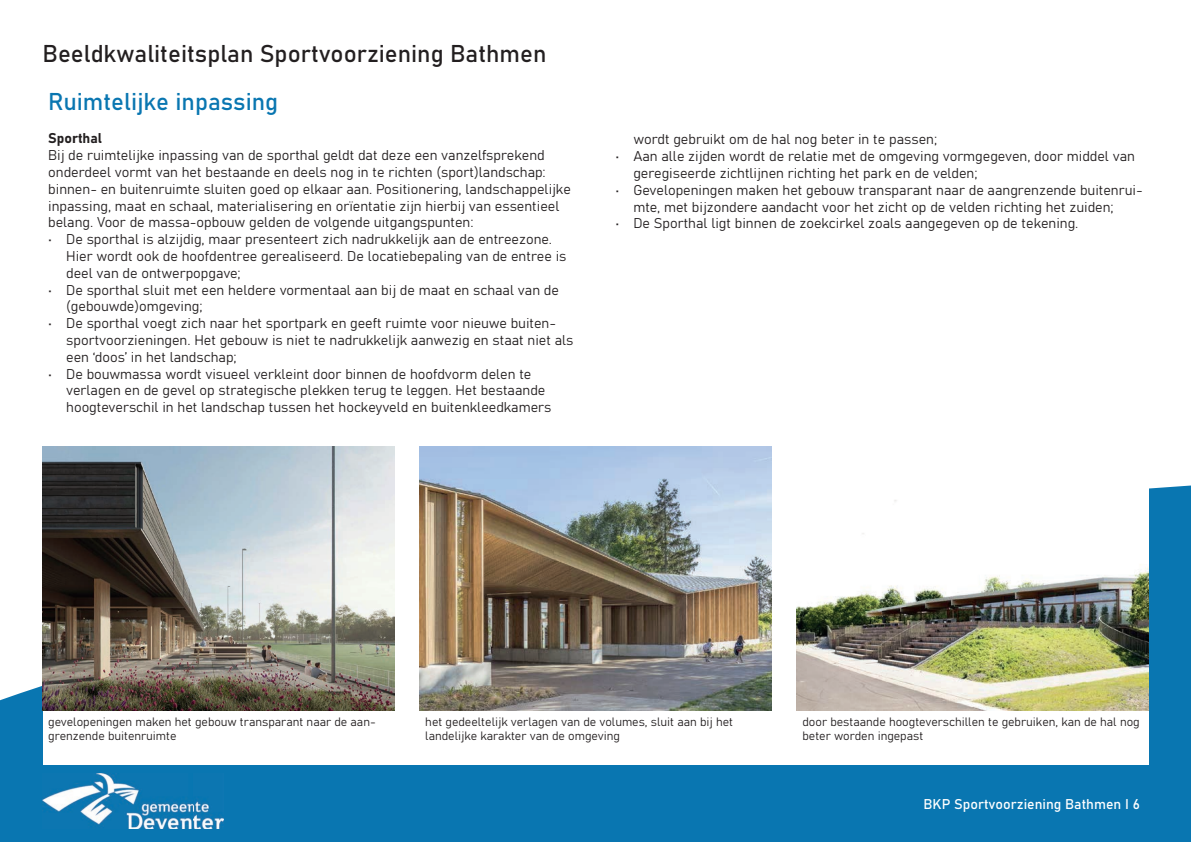
<style>
.page{position:relative;width:1191px;height:842px;background:#fff}
.page>*{position:absolute;margin:0;border:0;box-sizing:border-box;transform-origin:0 0}
.t1{font:24px "Bahnschrift";color:#231f20}
.t2{font:24px "Bahnschrift";color:#0976b1}
.t3{font:14px/16.8px "Bahnschrift";color:#231f20}
.t4{font:14px "Bahnschrift";color:#fff}
.t5{font:12px/14.4px "Bahnschrift";color:#231f20}
</style>
<div class="page">
<svg style="left:0;top:485px;width:1191px;height:357px;background:#1d81b6"></svg>
<img style="left:43px;top:774px;width:180px;height:55px">
<div style="left:43px;top:43px;width:1105px;height:722px;background:#fff"></div>
<img style="left:43px;top:447px;width:351px;height:263px">
<img style="left:419px;top:447px;width:352px;height:264px">
<img style="left:796px;top:500px;width:352px;height:211px">
<h1 class="t1" style="left:43px;top:35px;width:505px">Beeldkwaliteitsplan Sportvoorziening Bathmen</h1>
<h1 class="t2" style="left:48px;top:83px;width:231px">Ruimtelijke inpassing</h1>
<p class="t3" style="left:48px;top:129px;width:524px">Sporthal<br>Bij de ruimtelijke inpassing van de sporthal geldt dat deze een vanzelfsprekend onderdeel vormt van het bestaande en deels nog in te richten (sport)landschap: binnen- en buitenruimte sluiten goed op elkaar aan. Positionering, landschappelijke inpassing, maat en schaal, materialisering en orïentatie zijn hierbij van essentieel belang. Voor de massa-opbouw gelden de volgende uitgangspunten:</p>
<p class="t3" style="left:66px;top:230px;width:502px;text-indent:-18px">• De sporthal is alzijdig, maar presenteert zich nadrukkelijk aan de entreezone.<br>Hier wordt ook de hoofdentree gerealiseerd. De locatiebepaling van de entree is deel van de ontwerpopgave;</p>
<p class="t3" style="left:66px;top:280px;width:494px;text-indent:-18px">• De sporthal sluit met een heldere vormentaal aan bij de maat en schaal van de (gebouwde)omgeving;</p>
<p class="t3" style="left:66px;top:314px;width:509px;text-indent:-18px">• De sporthal voegt zich naar het sportpark en geeft ruimte voor nieuwe buiten&shy;sportvoorzieningen. Het gebouw is niet te nadrukkelijk aanwezig en staat niet als een ‘doos’ in het landschap;</p>
<p class="t3" style="left:66px;top:364px;width:487px;text-indent:-18px">• De bouwmassa wordt visueel verkleint door binnen de hoofdvorm delen te verlagen en de gevel op strategische plekken terug te leggen. Het bestaande hoogteverschil in het landschap tussen het hockeyveld en buitenkleedkamers</p>
<p class="t3" style="left:633px;top:130px;width:305px">wordt gebruikt om de hal nog beter in te passen;</p>
<p class="t3" style="left:633px;top:147px;width:503px;text-indent:-18px">• Aan alle zijden wordt de relatie met de omgeving vormgegeven, door middel van geregiseerde zichtlijnen richting het park en de velden;</p>
<p class="t3" style="left:633px;top:180px;width:511px;text-indent:-18px">• Gevelopeningen maken het gebouw transparant naar de aangrenzende buitenrui&shy;mte, met bijzondere aandacht voor het zicht op de velden richting het zuiden;</p>
<p class="t3" style="left:615px;top:214px;width:464px">• De Sporthal ligt binnen de zoekcirkel zoals aangegeven op de tekening.</p>
<p class="t5" style="left:48px;top:713px;width:329px">gevelopeningen maken het gebouw transparant naar de aan&shy;grenzende buitenruimte</p>
<p class="t5" style="left:425px;top:713px;width:309px">het gedeeltelijk verlagen van de volumes, sluit aan bij het landelijke karakter van de omgeving</p>
<p class="t5" style="left:802px;top:713px;width:339px">door bestaande hoogteverschillen te gebruiken, kan de hal nog beter worden ingepast</p>
<p class="t4" style="left:923px;top:794px;width:218px">BKP Sportvoorziening Bathmen I 6</p>
</div>
